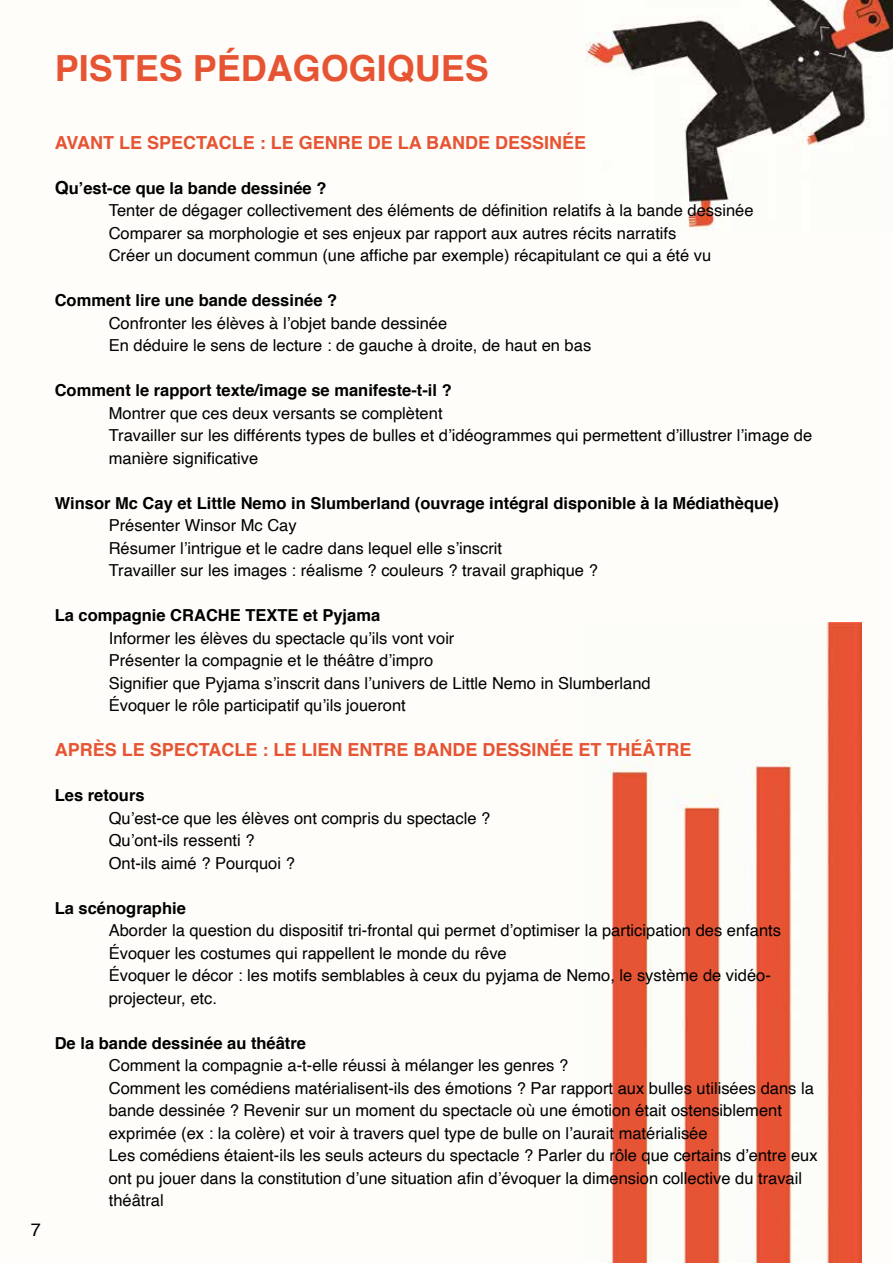
<style>
.page{position:relative;width:893px;height:1263px;background:#fff}
.page>*{position:absolute;margin:0;border:0;box-sizing:border-box;transform-origin:0 0}
.t1{font:700 36px "Helvetica";color:#e65433}
.t2{font:700 18px "Helvetica";color:#e65433}
.t3{font:18px "Helvetica";color:#000}
.t4{font:16.5px/22.5px "Helvetica";color:#000}
.t5{font:700 16.5px "Helvetica";color:#000}
.s1{font-weight:700;font-size:18px}
.s2{font-weight:700}
</style>
<div class="page">
<img style="left:601px;top:623px;width:260px;height:640px">
<img style="left:586px;top:0;width:307px;height:230px">
<h1 class="t1" style="left:55px;top:39px;width:436px">PISTES PÉDAGOGIQUES</h1>
<p class="t3" style="left:31px;top:1216px;width:12px">7</p>
<p class="t2" style="left:55px;top:128px;width:533px">AVANT LE SPECTACLE : LE GENRE DE LA BANDE DESSINÉE</p>
<p class="t4" style="left:109px;top:177px;width:646px;text-indent:-54px"><span class="s1">Q</span><span class="s2">u’est-ce que la bande dessinée ?<br></span>Tenter de dégager collectivement des éléments de définition relatifs à la bande dessinée Comparer sa morphologie et ses enjeux par rapport aux autres récits narratifs<br>Créer un document commun (une affiche par exemple) récapitulant ce qui a été vu</p>
<p class="t5" style="left:55px;top:287px;width:284px">Comment lire une bande dessinée ?</p>
<p class="t4" style="left:109px;top:312px;width:484px">Confronter les élèves à l’objet bande dessinée<br>En déduire le sens de lecture : de gauche à droite, de haut en bas</p>
<p class="t5" style="left:55px;top:377px;width:399px">Comment le rapport texte/image se manifeste-t-il ?</p>
<p class="t4" style="left:109px;top:402px;width:705px">Montrer que ces deux versants se complètent<br>Travailler sur les différents types de bulles et d’idéogrammes qui permettent d’illustrer l’image de manière significative</p>
<p class="t5" style="left:55px;top:489px;width:726px">Winsor Mc Cay et Little Nemo in Slumberland (ouvrage intégral disponible à la Médiathèque)</p>
<p class="t4" style="left:109px;top:515px;width:491px">Présenter Winsor Mc Cay<br>Résumer l’intrigue et le cadre dans lequel elle s’inscrit<br>Travailler sur les images : réalisme ? couleurs ? travail graphique ?</p>
<p class="t5" style="left:55px;top:602px;width:327px">La compagnie CRACHE TEXTE et Pyjama</p>
<p class="t4" style="left:109px;top:627px;width:543px">Informer les élèves du spectacle qu’ils vont voir<br>Présenter la compagnie et le théâtre d’impro<br>Signifier que Pyjama s’inscrit dans l’univers de Little Nemo in Slumberland Évoquer le rôle participatif qu’ils joueront</p>
<p class="t2" style="left:55px;top:735px;width:638px">APRÈS LE SPECTACLE : LE LIEN ENTRE BANDE DESSINÉE ET THÉÂTRE</p>
<p class="t5" style="left:55px;top:782px;width:91px">Les retours</p>
<p class="t4" style="left:109px;top:807px;width:383px">Qu’est-ce que les élèves ont compris du spectacle ?<br>Qu’ont-ils ressenti ?<br>Ont-ils aimé ? Pourquoi ?</p>
<p class="t5" style="left:55px;top:894px;width:133px">La scénographie</p>
<p class="t4" style="left:109px;top:919px;width:674px">Aborder la question du dispositif tri-frontal qui permet d’optimiser la participation des enfants Évoquer les costumes qui rappellent le monde du rêve<br>Évoquer le décor : les motifs semblables à ceux du pyjama de Nemo, le système de vidéo&shy;projecteur, etc.</p>
<p class="t5" style="left:55px;top:1029px;width:253px">De la bande dessinée au théâtre</p>
<p class="t4" style="left:109px;top:1055px;width:710px">Comment la compagnie a-t-elle réussi à mélanger les genres ?<br>Comment les comédiens matérialisent-ils des émotions ? Par rapport aux bulles utilisées dans la bande dessinée ? Revenir sur un moment du spectacle où une émotion était ostensiblement exprimée (ex : la colère) et voir à travers quel type de bulle on l’aurait matérialisée<br>Les comédiens étaient-ils les seuls acteurs du spectacle ? Parler du rôle que certains d’entre eux ont pu jouer dans la constitution d’une situation afin d’évoquer la dimension collective du travail théâtral</p>
</div>
